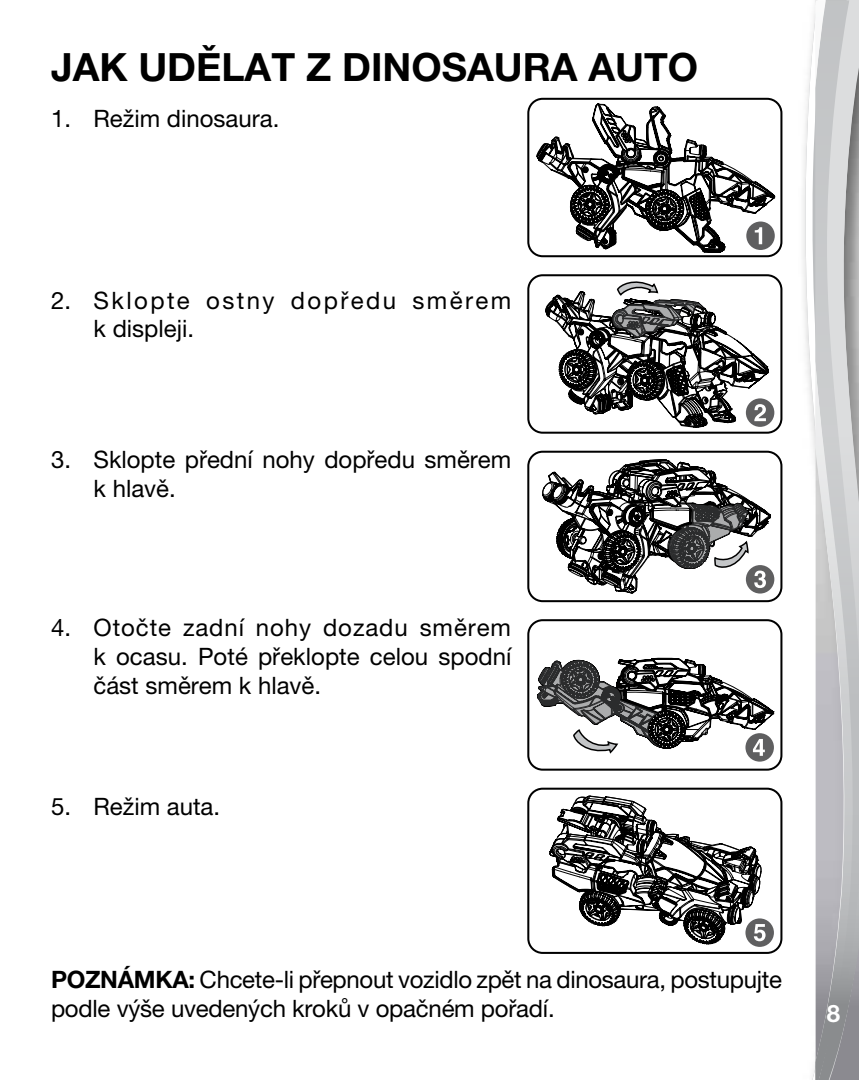
<style>
.page{position:relative;width:859px;height:1080px;background:#fff}
.page>*{position:absolute;margin:0;border:0;box-sizing:border-box;transform-origin:0 0}
.t1{font:700 39px "Helvetica Neue LT Pro";color:#000}
.t2{font:24px/28.8px "Helvetica Neue LT Pro";color:#000}
.t3{font:24px/28.8px "Helvetica Neue LT Pro";letter-spacing:.1em;color:#000}
.t4{font:700 24px "Helvetica Neue LT Pro";color:#fff}
.s1{font-weight:700}
</style>
<div class="page">
<svg style="left:805px;top:0;width:10px;height:1080px"></svg>
<img style="left:853px;top:0;width:6px;height:1080px">
<img style="left:815px;top:0;width:38px;height:1080px">
<div style="left:527px;top:788px;width:255px;height:166px;border:2px solid #000;border-radius:14px"></div>
<svg style="left:745px;top:918px;width:29px;height:29px"></svg>
<svg style="left:549px;top:796px;width:216px;height:148px"></svg>
<div style="left:527px;top:98px;width:255px;height:159px;border:2px solid #000;border-radius:14px"></div>
<svg style="left:537px;top:104px;width:238px;height:149px"></svg>
<div style="left:527px;top:619px;width:255px;height:152px;border:2px solid #000;border-radius:14px"></div>
<svg style="left:745px;top:733px;width:29px;height:29px"></svg>
<svg style="left:537px;top:658px;width:237px;height:98px"></svg>
<div style="left:527px;top:274px;width:255px;height:160px;border:2px solid #000;border-radius:14px"></div>
<svg style="left:746px;top:398px;width:28px;height:29px"></svg>
<svg style="left:545px;top:281px;width:223px;height:147px"></svg>
<div style="left:527px;top:451px;width:255px;height:151px;border:2px solid #000;border-radius:14px"></div>
<svg style="left:746px;top:565px;width:28px;height:29px"></svg>
<svg style="left:542px;top:459px;width:229px;height:134px"></svg>
<h1 class="t1" style="left:51px;top:43px;width:649px">JAK UDĚLAT Z DINOSAURA AUTO</h1>
<p class="t2" style="left:51px;top:104px;width:230px">1. Režim dinosaura.</p>
<p class="t3" style="left:94px;top:285px;width:419px;text-indent:-43px">2. Sklopte ostny dopředu směrem k displeji.</p>
<p class="t2" style="left:94px;top:445px;width:419px;text-indent:-43px">3. Sklopte přední nohy dopředu směrem k hlavě.</p>
<p class="t2" style="left:94px;top:613px;width:420px;text-align:justify;text-indent:-43px">4. Otočte zadní nohy dozadu směrem k ocasu. Poté překlopte celou spodní část směrem k hlavě.</p>
<p class="t2" style="left:51px;top:792px;width:171px">5. Režim auta.</p>
<p class="t2" style="left:51px;top:965px;width:732px"><span class="s1">POZNÁMKA:</span> Chcete-li přepnout vozidlo zpět na dinosaura, postupujte podle výše uvedených kroků v opačném pořadí.</p>
<p class="t4" style="left:827px;top:998px;width:15px">8</p>
</div>
